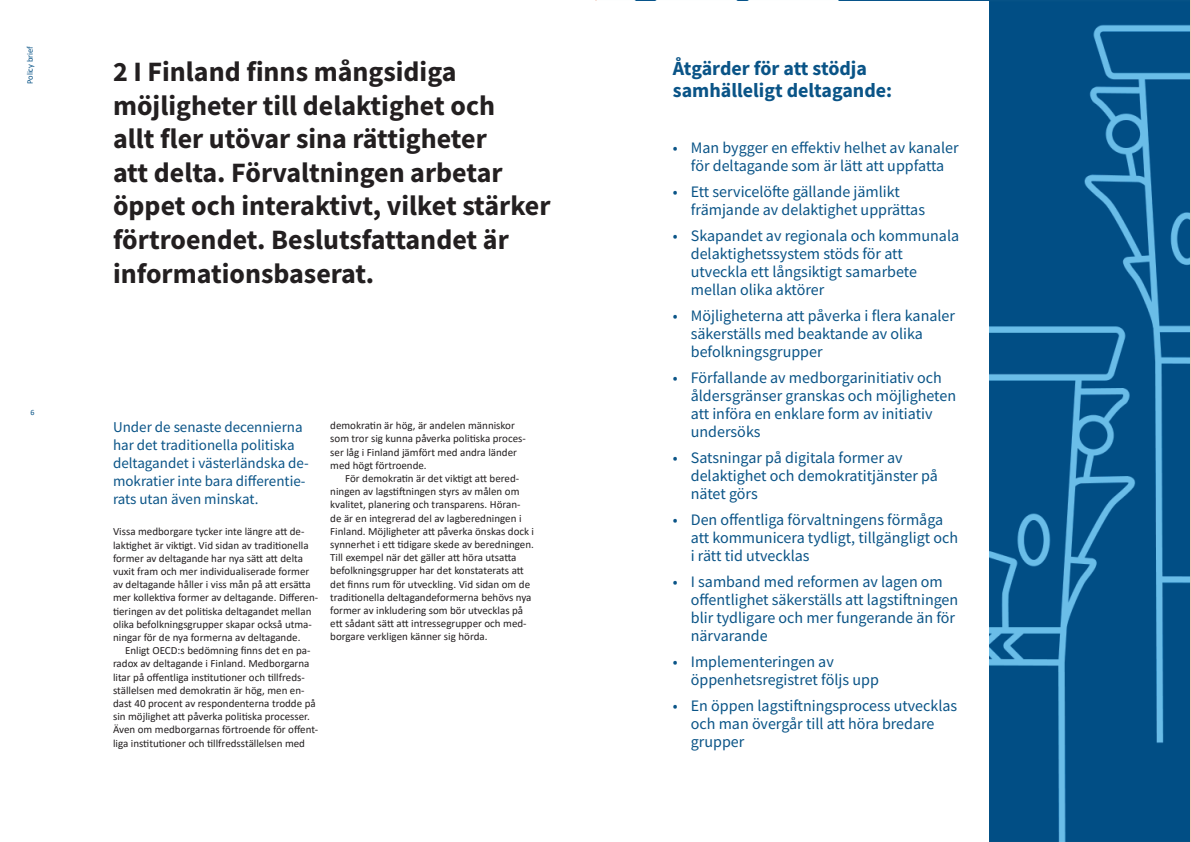
<style>
.page{position:relative;width:1191px;height:842px;background:#fff}
.page>*{position:absolute;margin:0;border:0;box-sizing:border-box;transform-origin:0 0}
.Otsikko_sisäsivut{font:700 28px/33.6px "Source Sans Pro";color:#231f20}
.Nosto_Large{font:700 20px/22px "Source Sans Pro";color:#0a5487}
.t1{font:16px/18px "Source Sans Pro";color:#0a5487}
.Ingressi{font:15px/18px "Source Sans Pro";color:#0a5487}
.Leipis_sisennetty{font:11px/13.2px "Calibri";color:#231f20}
.Leipis_1__kappale{font:11px/13.2px "Calibri";color:#231f20}
.t2{font:8.5px "Calibri";color:#0a5487}
.t3{font:8px "Calibri";color:#0a5487}
</style>
<div class="page">
<svg style="left:595px;top:0;width:596px;height:842px;background:#145e91"></svg>
<div style="left:595px;top:1px;width:393px;height:840px;background:#fff"></div>
<p class="t2" style="left:24px;top:84px;width:40px;rotate:-90deg">Policy brief</p>
<p class="t3" style="left:30px;top:407px;width:6px">6</p>
<h1 class="Otsikko_sisäsivut" style="left:113px;top:54px;width:439px">2 I Finland finns mångsidiga möjligheter till delaktighet och<br>allt fler utövar sina rättigheter<br>att delta. Förvaltningen arbetar öppet och interaktivt, vilket stärker förtroendet. Beslutsfattandet är informationsbaserat.</h1>
<p class="Ingressi" style="left:113px;top:418px;width:197px">Under de senaste decennierna har det traditionella politiska deltagandet i västerländska de&shy;mokratier inte bara differentie&shy;rats utan även minskat.</p>
<p class="Leipis_1__kappale" style="left:113px;top:525px;width:207px">Vissa medborgare tycker inte längre att de&shy;laktighet är viktigt. Vid sidan av traditionella former av deltagande har nya sätt att delta vuxit fram och mer individualiserade former av deltagande håller i viss mån på att ersätta mer kollektiva former av deltagande. Differen&shy;tieringen av det politiska deltagandet mellan olika befolkningsgrupper skapar också utma&shy;ningar för de nya formerna av deltagande.</p>
<p class="Leipis_sisennetty" style="left:113px;top:644px;width:207px;text-indent:12px">Enligt OECD:s bedömning finns det en pa&shy;radox av deltagande i Finland. Medborgarna litar på offentliga institutioner och tillfreds&shy;ställelsen med demokratin är hög, men en&shy;dast 40 procent av respondenterna trodde på sin möjlighet att påverka politiska processer.<br>Även om medborgarnas förtroende för offent&shy;liga institutioner och tillfredsställelsen med</p>
<p class="Leipis_sisennetty" style="left:330px;top:419px;width:186px">demokratin är hög, är andelen människor</p>
<p class="Leipis_sisennetty" style="left:330px;top:432px;width:197px">som tror sig kunna påverka politiska proces-</p>
<p class="Leipis_sisennetty" style="left:330px;top:445px;width:188px">ser låg i Finland jämfört med andra länder</p>
<p class="Leipis_sisennetty" style="left:330px;top:458px;width:98px">med högt förtroende.</p>
<p class="Leipis_sisennetty" style="left:345px;top:471px;width:175px">För demokratin är det viktigt att bered-</p>
<p class="Leipis_sisennetty" style="left:330px;top:485px;width:191px">ningen av lagstiftningen styrs av målen om</p>
<p class="Leipis_sisennetty" style="left:330px;top:498px;width:192px">kvalitet, planering och transparens. Höran-</p>
<p class="Leipis_sisennetty" style="left:330px;top:511px;width:193px">de är en integrerad del av lagberedningen i</p>
<p class="Leipis_sisennetty" style="left:330px;top:524px;width:205px">Finland. Möjligheter att påverka önskas dock i</p>
<p class="Leipis_sisennetty" style="left:330px;top:537px;width:205px">synnerhet i ett tidigare skede av beredningen.</p>
<p class="Leipis_sisennetty" style="left:330px;top:551px;width:188px">Till exempel när det gäller att höra utsatta</p>
<p class="Leipis_sisennetty" style="left:330px;top:564px;width:195px">befolkningsgrupper har det konstaterats att</p>
<p class="Leipis_sisennetty" style="left:330px;top:577px;width:201px">det finns rum för utveckling. Vid sidan om de</p>
<p class="Leipis_sisennetty" style="left:330px;top:590px;width:203px">traditionella deltagandeformerna behövs nya</p>
<p class="Leipis_sisennetty" style="left:330px;top:603px;width:194px">former av inkludering som bör utvecklas på</p>
<p class="Leipis_sisennetty" style="left:330px;top:617px;width:198px">ett sådant sätt att intressegrupper och med-</p>
<p class="Leipis_sisennetty" style="left:330px;top:630px;width:159px">borgare verkligen känner sig hörda.</p>
<p class="Nosto_Large" style="left:673px;top:57px;width:221px">Åtgärder för att stödja samhälleligt deltagande:</p>
<p class="t1" style="left:673px;top:139px;width:287px;text-align:center">• Man bygger en effektiv helhet av kanaler för deltagande som är lätt att uppfatta</p>
<p class="t1" style="left:691px;top:183px;width:236px;text-indent:-18px">• Ett servicelöfte gällande jämlikt främjande av delaktighet upprättas</p>
<p class="t1" style="left:691px;top:227px;width:270px;text-indent:-18px">• Skapandet av regionala och kommunala delaktighetssystem stöds för att utveckla ett långsiktigt samarbete mellan olika aktörer</p>
<p class="t1" style="left:691px;top:307px;width:266px;text-indent:-18px">• Möjligheterna att påverka i flera kanaler säkerställs med beaktande av olika befolkningsgrupper</p>
<p class="t1" style="left:691px;top:369px;width:267px;text-indent:-18px">• Förfallande av medborgarinitiativ och åldersgränser granskas och möjligheten att införa en enklare form av initiativ undersöks</p>
<p class="t1" style="left:691px;top:449px;width:249px;text-indent:-18px">• Satsningar på digitala former av delaktighet och demokratitjänster på nätet görs</p>
<p class="t1" style="left:691px;top:511px;width:269px;text-indent:-18px">• Den offentliga förvaltningens förmåga att kommunicera tydligt, tillgängligt och i rätt tid utvecklas</p>
<p class="t1" style="left:691px;top:573px;width:269px;text-indent:-18px">• I samband med reformen av lagen om offentlighet säkerställs att lagstiftningen blir tydligare och mer fungerande än för närvarande</p>
<p class="t1" style="left:691px;top:653px;width:189px;text-indent:-18px">• Implementeringen av öppenhetsregistret följs upp</p>
<p class="t1" style="left:691px;top:697px;width:268px;text-indent:-18px">• En öppen lagstiftningsprocess utvecklas och man övergår till att höra bredare grupper</p>
</div>
